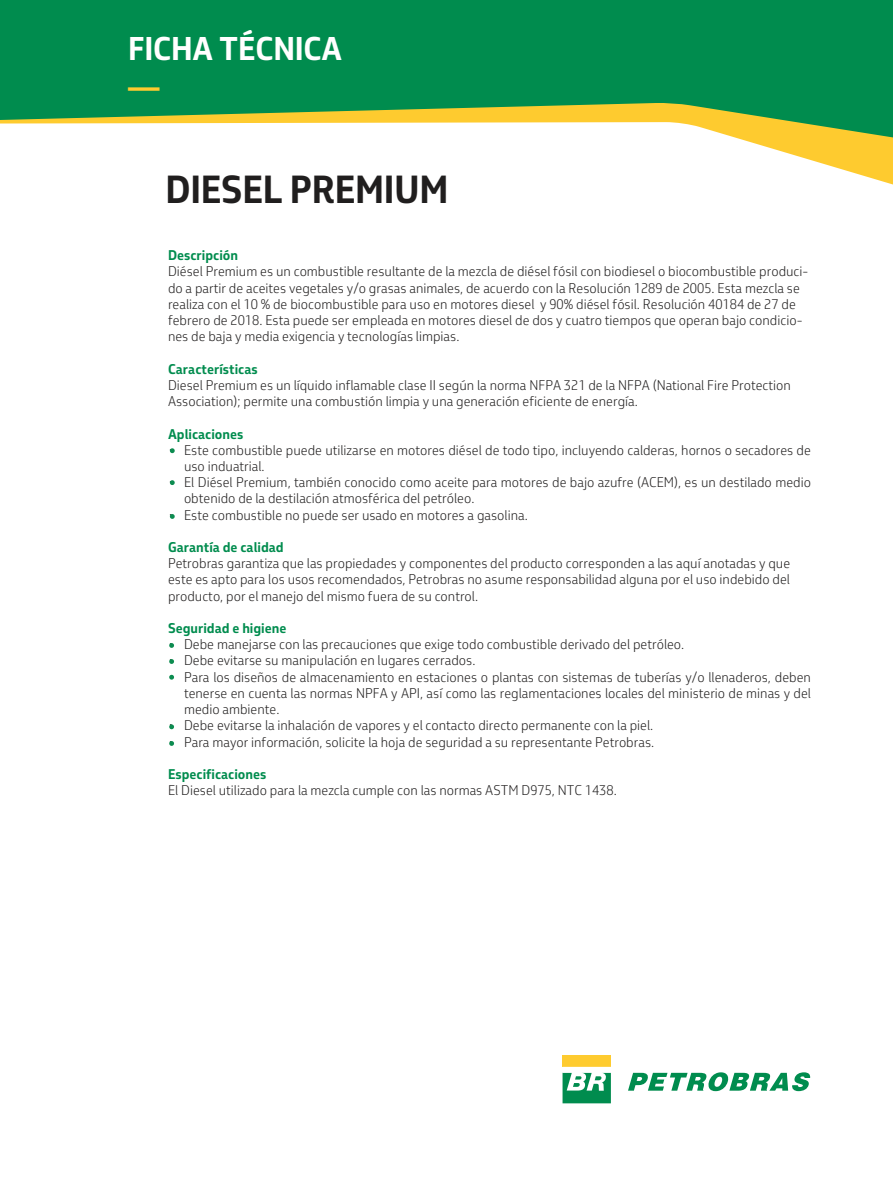
<style>
.page{position:relative;width:893px;height:1187px;background:#fff}
.page>*{position:absolute;margin:0;border:0;box-sizing:border-box;transform-origin:0 0}
.t1{font:700 37.5px "Petrobras Sans";letter-spacing:-.01em;color:#201e1e}
.t2{font:700 31.5px "Petrobras Sans";letter-spacing:-.01em;color:#fff}
.t3{font:700 31.5px "Petrobras Sans";color:#fecb2f}
.t4{font:300 13.5px/16.2px "Petrobras Sans";color:#201e1e}
.t5{font:700 13.5px "Petrobras Sans";color:#008c4e}
</style>
<div class="page">
<svg style="left:740px;top:139px;width:153px;height:46px"></svg>
<svg style="left:1px;top:0;width:892px;height:139px;background:#2e9c5b"></svg>
<svg style="left:170px;top:448px;width:5px;height:5px"></svg>
<svg style="left:170px;top:480px;width:5px;height:5px"></svg>
<svg style="left:170px;top:514px;width:5px;height:5px"></svg>
<svg style="left:169px;top:643px;width:5px;height:4px"></svg>
<svg style="left:169px;top:659px;width:5px;height:5px"></svg>
<svg style="left:169px;top:674px;width:5px;height:5px"></svg>
<svg style="left:169px;top:724px;width:5px;height:5px"></svg>
<svg style="left:169px;top:741px;width:5px;height:4px"></svg>
<div style="left:562px;top:1055px;width:49px;height:11px;background:#fecb2f"></div>
<svg style="left:562px;top:1066px;width:248px;height:37px"></svg>
<h2 class="t2" style="left:128px;top:28px;width:215px">FICHA TÉCNICA</h2>
<h2 class="t3" style="left:128px;top:65px;width:33px">—</h2>
<h1 class="t1" style="left:166px;top:165px;width:284px">DIESEL PREMIUM</h1>
<p class="t5" style="left:168px;top:246px;width:72px">Descripción</p>
<p class="t4" style="left:168px;top:263px;width:642px">Diésel Premium es un combustible resultante de la mezcla de diésel fósil con biodiesel o biocombustible produci&shy;do a partir de aceites vegetales y/o grasas animales, de acuerdo con la Resolución 1289 de 2005. Esta mezcla se realiza con el 10 % de biocombustible para uso en motores diesel y 90% diésel fósil. Resolución 40184 de 27 de febrero de 2018. Esta puede ser empleada en motores diesel de dos y cuatro tiempos que operan bajo condicio&shy;nes de baja y media exigencia y tecnologías limpias.</p>
<p class="t5" style="left:168px;top:360px;width:91px">Características</p>
<p class="t4" style="left:168px;top:377px;width:624px">Diesel Premium es un líquido inflamable clase II según la norma NFPA 321 de la NFPA (National Fire Protection<br>Association); permite una combustión limpia y una generación eficiente de energía.</p>
<p class="t5" style="left:168px;top:425px;width:77px">Aplicaciones</p>
<p class="t4" style="left:184px;top:442px;width:628px;text-indent:-15px">• Este combustible puede utilizarse en motores diésel de todo tipo, incluyendo calderas, hornos o secadores de uso induatrial.</p>
<p class="t4" style="left:184px;top:474px;width:628px;text-indent:-15px">• El Diésel Premium, también conocido como aceite para motores de bajo azufre (ACEM), es un destilado medio obtenido de la destilación atmosférica del petróleo.</p>
<p class="t4" style="left:169px;top:506px;width:360px">• Este combustible no puede ser usado en motores a gasolina.</p>
<p class="t5" style="left:168px;top:538px;width:117px">Garantía de calidad</p>
<p class="t4" style="left:168px;top:555px;width:624px;text-align:justify">Petrobras garantiza que las propiedades y componentes del producto corresponden a las aquí anotadas y que este es apto para los usos recomendados, Petrobras no asume responsabilidad alguna por el uso indebido del producto, por el manejo del mismo fuera de su control.</p>
<p class="t5" style="left:168px;top:619px;width:120px">Seguridad e higiene</p>
<p class="t4" style="left:169px;top:636px;width:517px">• Debe manejarse con las precauciones que exige todo combustible derivado del petróleo.</p>
<p class="t4" style="left:169px;top:652px;width:308px">• Debe evitarse su manipulación en lugares cerrados.</p>
<p class="t4" style="left:184px;top:668px;width:628px;text-align:justify;text-indent:-15px">• Para los diseños de almacenamiento en estaciones o plantas con sistemas de tuberías y/o llenaderos, deben tenerse en cuenta las normas NPFA y API, así como las reglamentaciones locales del ministerio de minas y del medio ambiente.</p>
<p class="t4" style="left:169px;top:717px;width:486px">• Debe evitarse la inhalación de vapores y el contacto directo permanente con la piel.</p>
<p class="t4" style="left:169px;top:733px;width:487px">• Para mayor información, solicite la hoja de seguridad a su representante Petrobras.</p>
<p class="t5" style="left:168px;top:765px;width:100px">Especificaciones</p>
<p class="t4" style="left:168px;top:782px;width:450px">El Diesel utilizado para la mezcla cumple con las normas ASTM D975, NTC 1438.</p>
</div>
